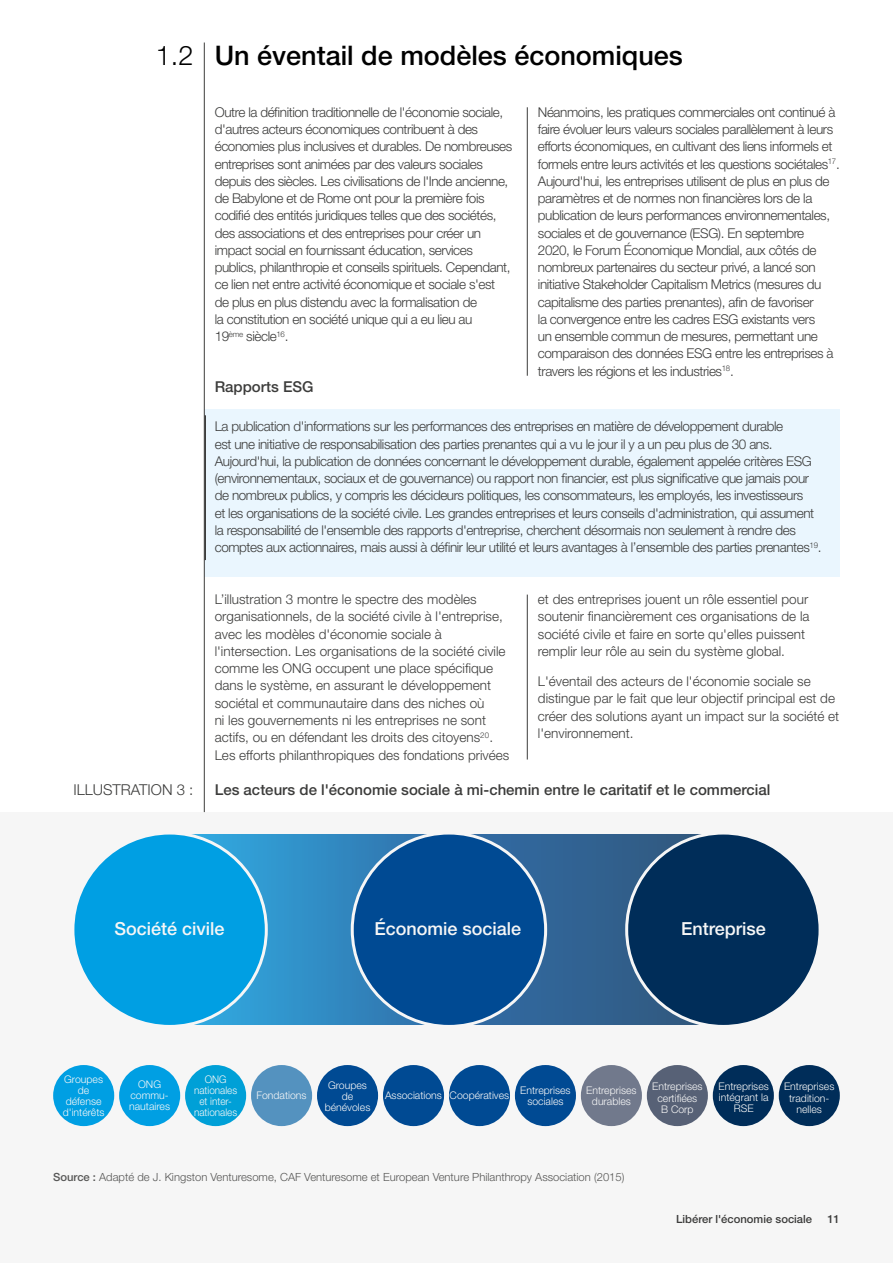
<style>
.page{position:relative;width:893px;height:1263px;background:#fff}
.page>*{position:absolute;margin:0;border:0;box-sizing:border-box;transform-origin:0 0}
.Major_Subhead{font:500 27px "Helvetica Neue LT Pro";color:#000}
.Major_Subhead-2{font:300 27px "Helvetica Neue LT Pro";color:#000}
.t1{font:500 18px "Helvetica Neue LT Pro";color:#f6f6f6}
.Figure_Title{font:500 15px "Helvetica Neue LT Pro";color:#3c3c3b}
.Figure_Box_Number{font:300 15px "Helvetica Neue LT Pro";color:#3c3c3b}
.Body{font:300 13.5px/17.2px "Helvetica Neue LT Pro";letter-spacing:-.03em;color:#3c3c3b}
.Box_Body{font:300 13.5px/17.2px "Helvetica Neue LT Pro";letter-spacing:-.03em;color:#3c3c3b}
.Body-2{font:300 13.5px/17.2px "Helvetica Neue LT Pro";color:#3c3c3b}
.t2{font:300 11.25px "Helvetica Neue LT Pro";color:#575756}
.t3{font:500 11.25px "Helvetica Neue LT Pro";color:#3c3c3b}
.t4{font:300 10.5px/11.2px "Helvetica Neue LT Pro";color:#f7f7f7;text-align:center}
.t5{font:300 10.5px/11.2px "Helvetica Neue LT Pro";color:#f7f7f7;text-align:center;scale:.95 1}
.s1{font-weight:500}
</style>
<div class="page">
<div style="left:0;top:812px;width:893px;height:451px;background:#f6f6f6"></div>
<hr style="left:527px;top:107px;width:1px;height:269px;background:#3c3c3b">
<div style="left:204px;top:409px;width:636px;height:167px;background:#eaf6fe"></div>
<svg style="left:268px;top:834px;width:357px;height:191px;background:#3179ad"></svg>
<svg style="left:74px;top:834px;width:194px;height:191px;background:#25aae4"></svg>
<div style="left:53px;top:1065px;width:61px;height:61px;background:#009fe3;border-radius:50%"></div>
<div style="left:119px;top:1065px;width:61px;height:61px;background:#009fe3;border-radius:50%"></div>
<div style="left:185px;top:1065px;width:61px;height:61px;background:#00a0d7;border-radius:50%"></div>
<div style="left:251px;top:1065px;width:61px;height:61px;background:#5492bf;border-radius:50%"></div>
<div style="left:317px;top:1065px;width:61px;height:61px;background:#004a93;border-radius:50%"></div>
<div style="left:383px;top:1065px;width:61px;height:61px;background:#004a93;border-radius:50%"></div>
<div style="left:449px;top:1065px;width:61px;height:61px;background:#004a93;border-radius:50%"></div>
<div style="left:515px;top:1065px;width:61px;height:61px;background:#004a93;border-radius:50%"></div>
<div style="left:581px;top:1065px;width:61px;height:61px;background:#71798c;border-radius:50%"></div>
<div style="left:647px;top:1065px;width:61px;height:61px;background:#576176;border-radius:50%"></div>
<div style="left:713px;top:1065px;width:61px;height:61px;background:#002d59;border-radius:50%"></div>
<div style="left:779px;top:1065px;width:61px;height:61px;background:#002d59;border-radius:50%"></div>
<svg style="left:351px;top:834px;width:196px;height:191px;background:#14599b"></svg>
<svg style="left:625px;top:834px;width:194px;height:191px;background:#254c72"></svg>
<hr style="left:527px;top:595px;width:1px;height:164px;background:#3c3c3b">
<hr style="left:204px;top:43px;width:1px;height:769px;background:#3c3c3b">
<hr style="left:204px;top:415px;width:2px;height:145px;background:#3c3c3b">
<p class="Major_Subhead-2" style="left:156px;top:39px;width:39px">1.2</p>
<p class="Major_Subhead" style="left:215px;top:39px;width:470px">Un éventail de modèles économiques</p>
<p class="Body" style="left:215px;top:103px;width:299px">Outre la définition traditionnelle de l'économie sociale, d'autres acteurs économiques contribuent à des économies plus inclusives et durables. De nombreuses entreprises sont animées par des valeurs sociales depuis des siècles. Les civilisations de l'Inde ancienne, de Babylone et de Rome ont pour la première fois codifié des entités juridiques telles que des sociétés, des associations et des entreprises pour créer un impact social en fournissant éducation, services publics, philanthropie et conseils spirituels. Cependant, ce lien net entre activité économique et sociale s'est de plus en plus distendu avec la formalisation de<br>la constitution en société unique qui a eu lieu au<br>19<sup>ème</sup> siècle<sup>16</sup>.</p>
<p class="Body" style="left:538px;top:103px;width:303px">Néanmoins, les pratiques commerciales ont continué à faire évoluer leurs valeurs sociales parallèlement à leurs efforts économiques, en cultivant des liens informels et formels entre leurs activités et les questions sociétales<sup>17</sup>.<br>Aujourd'hui, les entreprises utilisent de plus en plus de paramètres et de normes non financières lors de la publication de leurs performances environnementales, sociales et de gouvernance (ESG). En septembre 2020, le Forum Économique Mondial, aux côtés de nombreux partenaires du secteur privé, a lancé son initiative Stakeholder Capitalism Metrics (mesures du capitalisme des parties prenantes), afin de favoriser<br>la convergence entre les cadres ESG existants vers<br>un ensemble commun de mesures, permettant une comparaison des données ESG entre les entreprises à travers les régions et les industries<sup>18</sup>.</p>
<p class="Figure_Title" style="left:215px;top:377px;width:100px">Rapports ESG</p>
<p class="Box_Body" style="left:215px;top:418px;width:608px">La publication d'informations sur les performances des entreprises en matière de développement durable<br>est une initiative de responsabilisation des parties prenantes qui a vu le jour il y a un peu plus de 30 ans.<br>Aujourd'hui, la publication de données concernant le développement durable, également appelée critères ESG (environnementaux, sociaux et de gouvernance) ou rapport non financier, est plus significative que jamais pour de nombreux publics, y compris les décideurs politiques, les consommateurs, les employés, les investisseurs<br>et les organisations de la société civile. Les grandes entreprises et leurs conseils d'administration, qui assument la responsabilité de l'ensemble des rapports d'entreprise, cherchent désormais non seulement à rendre des comptes aux actionnaires, mais aussi à définir leur utilité et leurs avantages à l’ensemble des parties prenantes<sup>19</sup>.</p>
<p class="Body-2" style="left:215px;top:590px;width:296px">L’illustration 3 montre le spectre des modèles organisationnels, de la société civile à l'entreprise, avec les modèles d'économie sociale à l'intersection. Les organisations de la société civile comme les ONG occupent une place spécifique dans le système, en assurant le développement sociétal et communautaire dans des niches où<br>ni les gouvernements ni les entreprises ne sont actifs, ou en défendant les droits des citoyens<sup>20</sup>.<br>Les efforts philanthropiques des fondations privées</p>
<p class="Body-2" style="left:538px;top:590px;width:273px">et des entreprises jouent un rôle essentiel pour soutenir financièrement ces organisations de la société civile et faire en sorte qu'elles puissent remplir leur rôle au sein du système global.</p>
<p class="Body-2" style="left:538px;top:672px;width:303px">L'éventail des acteurs de l'économie sociale se distingue par le fait que leur objectif principal est de créer des solutions ayant un impact sur la société et l'environnement.</p>
<p class="Figure_Box_Number" style="left:73px;top:780px;width:122px">ILLUSTRATION 3 :</p>
<p class="Figure_Title" style="left:215px;top:781px;width:557px">Les acteurs de l'économie sociale à mi-chemin entre le caritatif et le commercial</p>
<p class="t1" style="left:115px;top:917px;width:112px">Société civile</p>
<p class="t1" style="left:374px;top:917px;width:148px">Économie sociale</p>
<p class="t1" style="left:681px;top:917px;width:86px">Entreprise</p>
<p class="t4" style="left:63px;top:1073px;width:43px">Groupes de défense d'intérêts</p>
<p class="t4" style="left:129px;top:1078px;width:42px">ONG commu&shy;nautaires</p>
<p class="t5" style="left:194px;top:1073px;width:47px">ONG nationales et inter&shy;nationales</p>
<p class="t4" style="left:256px;top:1090px;width:52px">Fondations</p>
<p class="t4" style="left:325px;top:1079px;width:47px">Groupes de bénévoles</p>
<p class="t4" style="left:385px;top:1090px;width:58px">Associations</p>
<p class="t4" style="left:450px;top:1090px;width:61px">Coopératives</p>
<p class="t4" style="left:520px;top:1084px;width:52px">Entreprises sociales</p>
<p class="t4" style="left:586px;top:1084px;width:52px">Entreprises durables</p>
<p class="t4" style="left:652px;top:1081px;width:52px">Entreprises certifiées<br>B Corp</p>
<p class="t4" style="left:718px;top:1080px;width:52px">Entreprises intégrant la<br>RSE</p>
<p class="t4" style="left:784px;top:1081px;width:52px">Entreprises tradition&shy;nelles</p>
<p class="t2" style="left:53px;top:1170px;width:573px"><span class="s1">Source :</span> Adapté de J. Kingston Venturesome, CAF Venturesome et European Venture Philanthropy Association (2015)</p>
<p class="t3" style="left:676px;top:1212px;width:138px">Libérer l'économie sociale</p>
<p class="t3" style="left:827px;top:1212px;width:14px">11</p>
</div>
